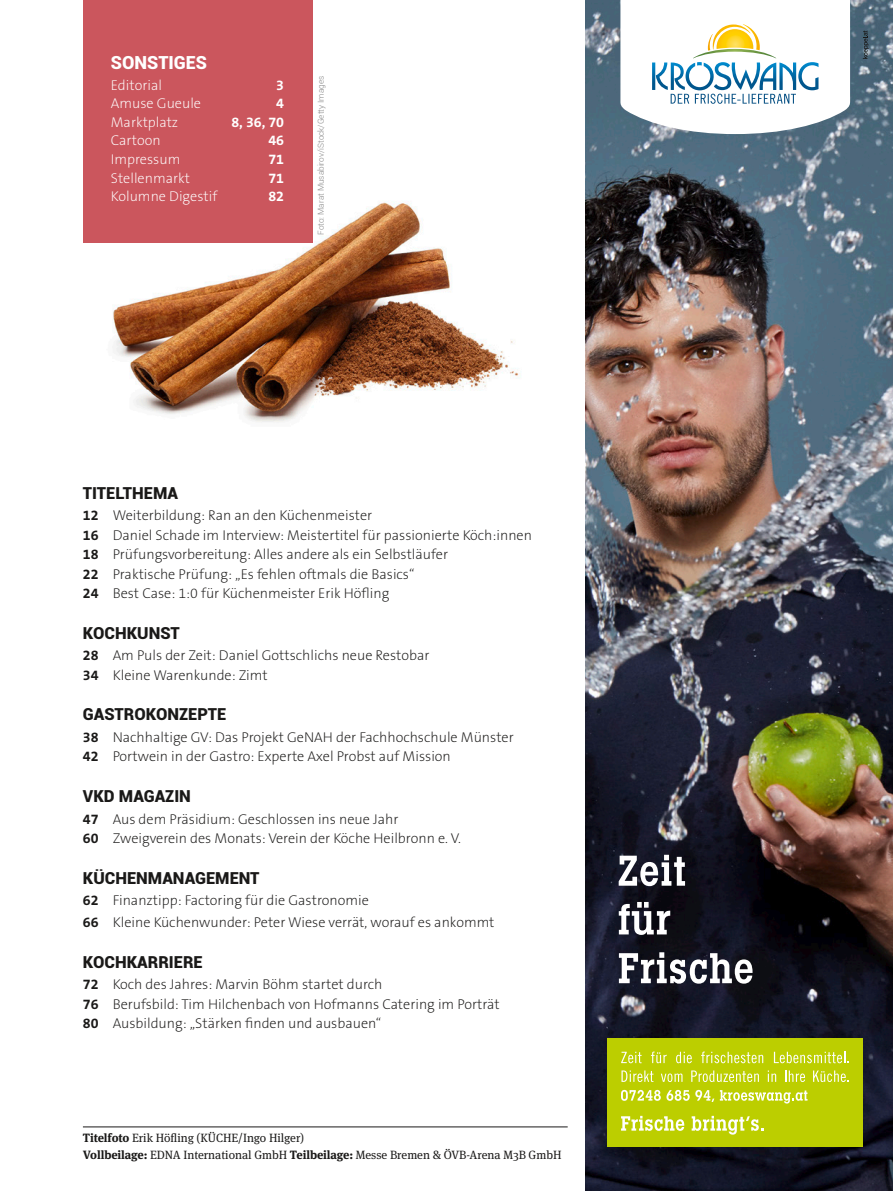
<style>
.page{position:relative;width:893px;height:1191px;background:#fff}
.page>*{position:absolute;margin:0;border:0;box-sizing:border-box;transform-origin:0 0}
.t1{font:900 18px "Roboto";color:#fff}
.t2{font:900 16.5px "Roboto";color:#1a1918}
.t3{font:200 14.25px/19.4px "The Sans B W2";color:#1a1918}
.t4{font:200 14.25px "The Sans B W2";color:#fff}
.t5{font:700 14.25px "The Sans B W7";color:#fff}
.t6{font:12px/16.5px "Meta Serif OT";color:#1a1918}
.t7{font:300 8.25px "Roboto";color:#868686}
.s1{font-family:"The Sans B W7";font-weight:700}
.s2{font-weight:700}
</style>
<div class="page">
<div style="left:83px;top:0;width:229px;height:243px;background:#cb565d"></div>
<hr style="left:83px;top:1126px;width:485px;height:1px;background:#1a1918">
<img style="left:586px;top:0;width:307px;height:1191px">
<div style="left:608px;top:1038px;width:255px;height:108px;background:#bcce00"></div>
<svg style="left:620px;top:0;width:230px;height:134px"></svg>
<svg style="left:863px;top:31px;width:6px;height:28px"></svg>
<svg style="left:621px;top:1051px;width:21px;height:12px"></svg>
<svg style="left:651px;top:1051px;width:16px;height:12px"></svg>
<svg style="left:676px;top:1051px;width:16px;height:12px"></svg>
<svg style="left:701px;top:1051px;width:62px;height:12px"></svg>
<svg style="left:774px;top:1051px;width:75px;height:12px"></svg>
<svg style="left:621px;top:1070px;width:32px;height:12px"></svg>
<svg style="left:661px;top:1073px;width:21px;height:9px"></svg>
<svg style="left:691px;top:1070px;width:68px;height:12px"></svg>
<svg style="left:768px;top:1070px;width:8px;height:11px"></svg>
<svg style="left:785px;top:1070px;width:20px;height:12px"></svg>
<svg style="left:813px;top:1070px;width:36px;height:12px"></svg>
<svg style="left:621px;top:1089px;width:93px;height:13px"></svg>
<svg style="left:720px;top:1090px;width:87px;height:13px"></svg>
<svg style="left:621px;top:1115px;width:63px;height:15px"></svg>
<svg style="left:692px;top:1115px;width:71px;height:19px"></svg>
<svg style="left:619px;top:854px;width:66px;height:32px"></svg>
<svg style="left:619px;top:902px;width:51px;height:33px"></svg>
<svg style="left:619px;top:952px;width:133px;height:31px"></svg>
<img style="left:112px;top:160px;width:407px;height:263px">
<p class="t1" style="left:111px;top:50px;width:98px">SONSTIGES</p>
<p class="t4" style="left:111px;top:76px;width:53px">Editorial</p>
<p class="t5" style="left:276px;top:76px;width:9px">3</p>
<p class="t4" style="left:111px;top:94px;width:92px">Amuse Gueule</p>
<p class="t5" style="left:276px;top:94px;width:9px">4</p>
<p class="t4" style="left:111px;top:113px;width:69px">Marktplatz</p>
<p class="t5" style="left:231px;top:113px;width:54px">8, 36, 70</p>
<p class="t4" style="left:111px;top:131px;width:51px">Cartoon</p>
<p class="t5" style="left:268px;top:131px;width:17px">46</p>
<p class="t4" style="left:111px;top:150px;width:71px">Impressum</p>
<p class="t5" style="left:268px;top:150px;width:17px">71</p>
<p class="t4" style="left:111px;top:169px;width:81px">Stellenmarkt</p>
<p class="t5" style="left:268px;top:169px;width:17px">71</p>
<p class="t4" style="left:111px;top:187px;width:108px">Kolumne Digestif</p>
<p class="t5" style="left:268px;top:187px;width:17px">82</p>
<p class="t7" style="left:315px;top:235px;width:160px;rotate:-90deg">Foto: Marat Musabirov/iStock/Getty Images</p>
<p class="t2" style="left:83px;top:481px;width:97px">TITELTHEMA</p>
<p class="t3" style="left:83px;top:506px;width:451px"><span class="s1">12</span> Weiterbildung: Ran an den Küchenmeister<br><span class="s1">16</span> Daniel Schade im Interview: Meistertitel für passionierte Köch:innen <span class="s1">18</span> Prüfungsvorbereitung: Alles andere als ein Selbstläufer<br><span class="s1">22</span> Praktische Prüfung: „Es fehlen oftmals die Basics“<br><span class="s1">24</span> Best Case: 1:0 für Küchenmeister Erik Höfling</p>
<p class="t2" style="left:83px;top:621px;width:98px">KOCHKUNST</p>
<p class="t3" style="left:83px;top:646px;width:348px"><span class="s1">28</span> Am Puls der Zeit: Daniel Gottschlichs neue Restobar<br><span class="s1">34</span> Kleine Warenkunde: Zimt</p>
<p class="t2" style="left:83px;top:703px;width:145px">GASTROKONZEPTE</p>
<p class="t3" style="left:83px;top:727px;width:432px"><span class="s1">38</span> Nachhaltige GV: Das Projekt GeNAH der Fachhochschule Münster<br><span class="s1">42</span> Portwein in der Gastro: Experte Axel Probst auf Mission</p>
<p class="t2" style="left:83px;top:784px;width:109px">VKD MAGAZIN</p>
<p class="t3" style="left:83px;top:809px;width:380px"><span class="s1">47</span> Aus dem Präsidium: Geschlossen ins neue Jahr<br><span class="s1">60</span> Zweigverein des Monats: Verein der Köche Heilbronn e. V.</p>
<p class="t2" style="left:83px;top:866px;width:178px">KÜCHENMANAGEMENT</p>
<p class="t3" style="left:83px;top:889px;width:413px;line-height:21.6px"><span class="s1">62</span> Finanztipp: Factoring für die Gastronomie<br><span class="s1">66</span> Kleine Küchenwunder: Peter Wiese verrät, worauf es ankommt</p>
<p class="t2" style="left:83px;top:950px;width:121px">KOCHKARRIERE</p>
<p class="t3" style="left:83px;top:974px;width:418px"><span class="s1">72</span> Koch des Jahres: Marvin Böhm startet durch<br><span class="s1">76</span> Berufsbild: Tim Hilchenbach von Hofmanns Catering im Porträt<br><span class="s1">80</span> Ausbildung: „Stärken finden und ausbauen“</p>
<p class="t6" style="left:83px;top:1129px;width:480px"><span class="s2">Titelfoto</span> Erik Höfling (KÜCHE/Ingo Hilger)<br><span class="s2">Vollbeilage:</span> EDNA International GmbH <span class="s2">Teilbeilage:</span> Messe Bremen &amp; ÖVB-Arena M3B GmbH</p>
</div>
